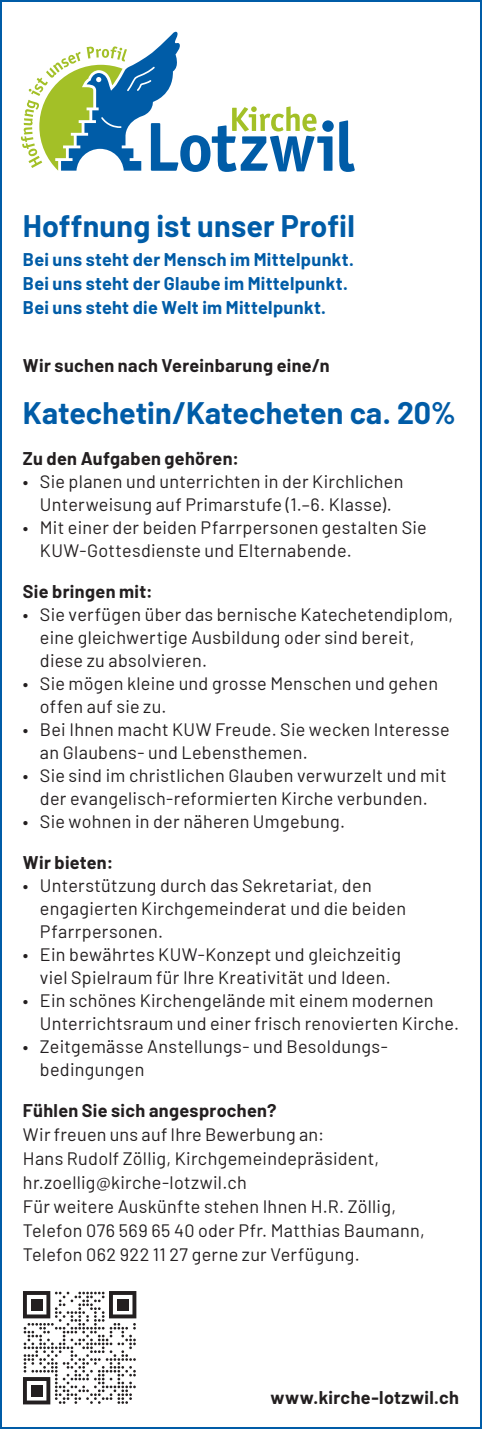
<style>
.page{position:relative;width:482px;height:1429px;background:#fff}
.page>*{position:absolute;margin:0;border:0;box-sizing:border-box;transform-origin:0 0}
.t1{font:700 30.4px "Barlow";color:#005ca7}
.t2{font:18px/23px "Barlow";letter-spacing:.015em;color:#231f20}
.t3{font:700 18px "Barlow";letter-spacing:.02em;color:#231f20}
.t4{font:700 18px/24px "Barlow";letter-spacing:.02em;color:#005ca7}
</style>
<div class="page">
<svg style="left:23px;top:1291px;width:113px;height:113px"></svg>
<div style="left:31px;top:1299px;width:12px;height:11px;background:#231f20"></div>
<div style="left:117px;top:1299px;width:12px;height:11px;background:#231f20"></div>
<div style="left:31px;top:1385px;width:12px;height:11px;background:#231f20"></div>
<svg style="left:21px;top:31px;width:334px;height:141px"></svg>
<h1 class="t1" style="left:23px;top:203px;width:333px">Hoffnung ist unser Profil</h1>
<p class="t4" style="left:23px;top:246px;width:332px">Bei uns steht der Mensch im Mittelpunkt.<br>Bei uns steht der Glaube im Mittelpunkt.<br>Bei uns steht die Welt im Mittelpunkt.</p>
<p class="t3" style="left:23px;top:352px;width:308px">Wir suchen nach Vereinbarung eine/n</p>
<h1 class="t1" style="left:23px;top:391px;width:434px">Katechetin/Katecheten ca. 20%</h1>
<p class="t3" style="left:23px;top:445px;width:218px">Zu den Aufgaben gehören:</p>
<p class="t2" style="left:23px;top:469px;width:382px;text-align:center">• Sie planen und unterrichten in der Kirchlichen<br>Unterweisung auf Primarstufe (1.–6. Klasse).</p>
<p class="t2" style="left:40px;top:515px;width:388px;text-indent:-17px">• Mit einer der beiden Pfarrpersonen gestalten Sie<br>KUW-Gottesdienste und Elternabende.</p>
<p class="t3" style="left:23px;top:578px;width:131px">Sie bringen mit:</p>
<p class="t2" style="left:40px;top:602px;width:415px;text-indent:-17px">• Sie verfügen über das bernische Katechetendiplom, eine gleichwertige Ausbildung oder sind bereit, diese zu absolvieren.</p>
<p class="t2" style="left:40px;top:671px;width:400px;text-indent:-17px">• Sie mögen kleine und grosse Menschen und gehen offen auf sie zu.</p>
<p class="t2" style="left:40px;top:717px;width:411px;text-indent:-17px">• Bei Ihnen macht KUW Freude. Sie wecken Interesse an Glaubens- und Lebensthemen.</p>
<p class="t2" style="left:23px;top:763px;width:425px;text-align:center">• Sie sind im christlichen Glauben verwurzelt und mit der evangelisch-reformierten Kirche verbunden.</p>
<p class="t2" style="left:23px;top:809px;width:324px">• Sie wohnen in der näheren Umgebung.</p>
<p class="t3" style="left:23px;top:849px;width:92px">Wir bieten:</p>
<p class="t2" style="left:40px;top:873px;width:368px;text-indent:-17px">• Unterstützung durch das Sekretariat, den engagierten Kirchgemeinderat und die beiden<br>Pfarrpersonen.</p>
<p class="t2" style="left:23px;top:942px;width:379px;text-align:center">• Ein bewährtes KUW-Konzept und gleichzeitig viel Spielraum für Ihre Kreativität und Ideen.</p>
<p class="t2" style="left:40px;top:988px;width:420px;text-indent:-17px">• Ein schönes Kirchengelände mit einem modernen<br>Unterrichtsraum und einer frisch renovierten Kirche.</p>
<p class="t2" style="left:40px;top:1034px;width:348px;text-indent:-17px">• Zeitgemässe Anstellungs- und Besoldungs&shy;bedingungen</p>
<p class="t3" style="left:23px;top:1097px;width:255px">Fühlen Sie sich angesprochen?</p>
<p class="t2" style="left:23px;top:1121px;width:403px;line-height:24px">Wir freuen uns auf Ihre Bewerbung an:<br>Hans Rudolf Zöllig, Kirchgemeindepräsident, hr.zoellig@kirche-lotzwil.ch<br>Für weitere Auskünfte stehen Ihnen H.R. Zöllig, Telefon 076 569 65 40 oder Pfr. Matthias Baumann, Telefon 062 922 11 27 gerne zur Verfügung.</p>
<p class="t3" style="left:271px;top:1384px;width:190px">www.kirche-lotzwil.ch</p>
</div>
